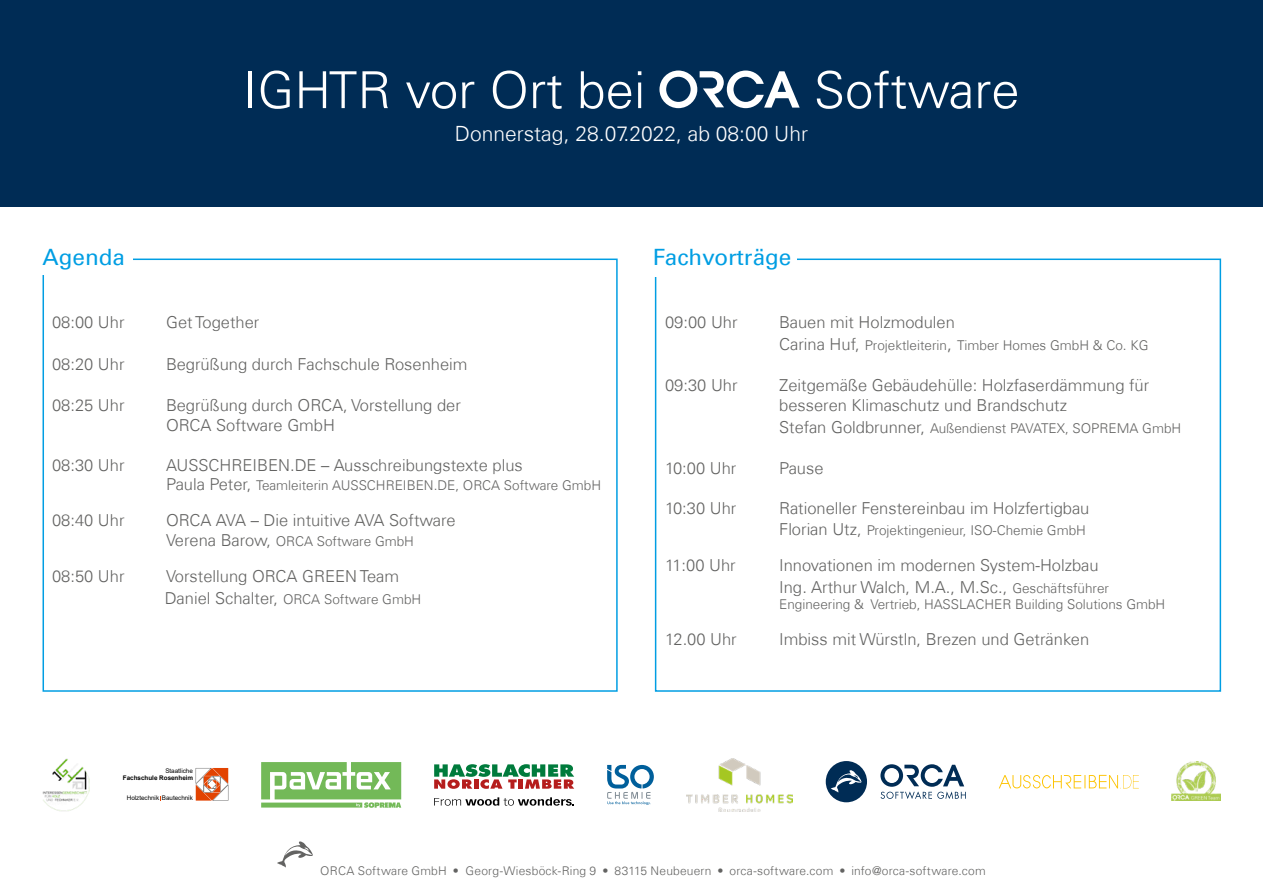
<style>
.page{position:relative;width:1263px;height:893px;background:#fff}
.page>*{position:absolute;margin:0;border:0;box-sizing:border-box;transform-origin:0 0}
.t1{font:300 51px "Univers Com 45";color:#fff}
.t2{font:22.5px "Univers Com 55 Roman";color:#009ee3}
.t3{font:300 21px "Univers Com 45";color:#fff}
.t4{font:300 16.5px/19.8px "Univers Com 45";color:#636362}
.t5{font:300 13.5px "Univers Com 45";color:#636362}
.t6{font:300 12px "Univers Com 45";letter-spacing:.015em;color:#636362}
.t7{font:6.3px "Arial";letter-spacing:-.005em;color:#000}
.t8{font:700 6.3px "Arial";letter-spacing:-.005em;color:#000}
.s1{font-size:16.5px}
.s2{font-size:18px}
.s3{font-size:13.5px}
</style>
<div class="page">
<div style="left:655px;top:259px;width:566px;height:433px;border:2px solid #009ee3"></div>
<div style="left:653px;top:243px;width:143px;height:33px;background:#fff"></div>
<div style="left:43px;top:259px;width:575px;height:433px;border:2px solid #009ee3"></div>
<div style="left:39px;top:241px;width:94px;height:34px;background:#fff"></div>
<div style="left:0;top:0;width:1263px;height:206px;background:#002c55"></div>
<svg style="left:659px;top:71px;width:141px;height:37px"></svg>
<img style="left:43px;top:759px;width:46px;height:52px">
<svg style="left:434px;top:764px;width:140px;height:25px"></svg>
<svg style="left:434px;top:797px;width:140px;height:9px"></svg>
<svg style="left:607px;top:765px;width:47px;height:40px"></svg>
<svg style="left:261px;top:762px;width:140px;height:46px"></svg>
<img style="left:687px;top:758px;width:106px;height:54px">
<svg style="left:826px;top:761px;width:41px;height:41px"></svg>
<svg style="left:880px;top:764px;width:86px;height:35px"></svg>
<svg style="left:999px;top:775px;width:140px;height:14px"></svg>
<img style="left:1172px;top:761px;width:48px;height:40px">
<svg style="left:196px;top:768px;width:32px;height:33px"></svg>
<svg style="left:277px;top:841px;width:36px;height:26px"></svg>
<h1 class="t1" style="left:243px;top:59px;width:403px">IGHTR vor Ort bei</h1>
<h1 class="t1" style="left:814px;top:59px;width:207px">Software</h1>
<p class="t3" style="left:455px;top:121px;width:355px">Donnerstag, 28.07.2022, ab 08:00 Uhr</p>
<h2 class="t2" style="left:43px;top:243px;width:84px">Agenda</h2>
<h2 class="t2" style="left:653px;top:243px;width:140px">Fachvorträge</h2>
<p class="t4" style="left:52px;top:313px;width:74px">08:00 Uhr</p>
<p class="t4" style="left:166px;top:313px;width:95px">Get Together</p>
<p class="t4" style="left:52px;top:354px;width:74px">08:20 Uhr</p>
<p class="t4" style="left:166px;top:354px;width:303px">Begrüßung durch Fachschule Rosenheim</p>
<p class="t4" style="left:52px;top:395px;width:74px">08:25 Uhr</p>
<p class="t4" style="left:166px;top:395px;width:296px">Begrüßung durch ORCA, Vorstellung der<br>ORCA Software GmbH</p>
<p class="t4" style="left:52px;top:455px;width:74px">08:30 Uhr</p>
<p class="t4" style="left:166px;top:455px;width:358px">AUSSCHREIBEN.DE – Ausschreibungstexte plus</p>
<p class="t5" style="left:166px;top:477px;width:437px"><span class="s1">Paula Peter,</span> Teamleiterin AUSSCHREIBEN.DE, ORCA Software GmbH</p>
<p class="t4" style="left:52px;top:511px;width:74px">08:40 Uhr</p>
<p class="t4" style="left:166px;top:511px;width:291px">ORCA AVA – Die intuitive AVA Software</p>
<p class="t5" style="left:166px;top:533px;width:249px"><span class="s1">Verena Barow,</span> ORCA Software GmbH</p>
<p class="t4" style="left:52px;top:566px;width:74px">08:50 Uhr</p>
<p class="t4" style="left:166px;top:566px;width:234px">Vorstellung ORCA GREEN Team</p>
<p class="t5" style="left:165px;top:591px;width:258px"><span class="s1">Daniel Schalter,</span> ORCA Software GmbH</p>
<p class="t7" style="left:165px;top:766px;width:29px">Staatliche</p>
<p class="t8" style="left:123px;top:774px;width:72px">Fachschule Rosenheim</p>
<p class="t7" style="left:127px;top:794px;width:68px">Holztechnik Bautechnik</p>
<p class="t4" style="left:665px;top:313px;width:74px">09:00 Uhr</p>
<p class="t4" style="left:779px;top:313px;width:177px">Bauen mit Holzmodulen</p>
<p class="t5" style="left:779px;top:337px;width:371px"><span class="s1">Carina Huf,</span> Projektleiterin<span class="s2">,</span> Timber Homes GmbH &amp; Co. KG</p>
<p class="t4" style="left:665px;top:376px;width:74px">09:30 Uhr</p>
<p class="t4" style="left:779px;top:376px;width:372px">Zeitgemäße Gebäudehülle: Holzfaserdämmung für besseren Klimaschutz und Brandschutz</p>
<p class="t5" style="left:779px;top:420px;width:404px"><span class="s1">Stefan Goldbrunner,</span> Außendienst PAVATEX, SOPREMA GmbH</p>
<p class="t4" style="left:665px;top:458px;width:73px">10:00 Uhr</p>
<p class="t4" style="left:779px;top:458px;width:46px">Pause</p>
<p class="t4" style="left:665px;top:498px;width:73px">10:30 Uhr</p>
<p class="t4" style="left:779px;top:498px;width:312px">Rationeller Fenstereinbau im Holzfertigbau</p>
<p class="t5" style="left:779px;top:522px;width:308px"><span class="s1">Florian Utz,</span> Projektingenieur, ISO-Chemie GmbH</p>
<p class="t4" style="left:665px;top:556px;width:72px">11:00 Uhr</p>
<p class="t4" style="left:779px;top:555px;width:331px;line-height:21.6px">Innovationen im modernen System-Holzbau<br>Ing. Arthur Walch, M.A., M.Sc., <span class="s3">Geschäftsführer</span></p>
<p class="t5" style="left:779px;top:596px;width:388px">Engineering &amp; Vertrieb, HASSLACHER Building Solutions GmbH</p>
<p class="t4" style="left:665px;top:629px;width:73px">12.00 Uhr</p>
<p class="t4" style="left:779px;top:629px;width:312px">Imbiss mit Würstln, Brezen und Getränken</p>
<p class="t6" style="left:320px;top:863px;width:667px">ORCA Software GmbH • Georg-Wiesböck-Ring 9 • 83115 Neubeuern • orca-software.com • info@orca-software.com</p>
</div>
